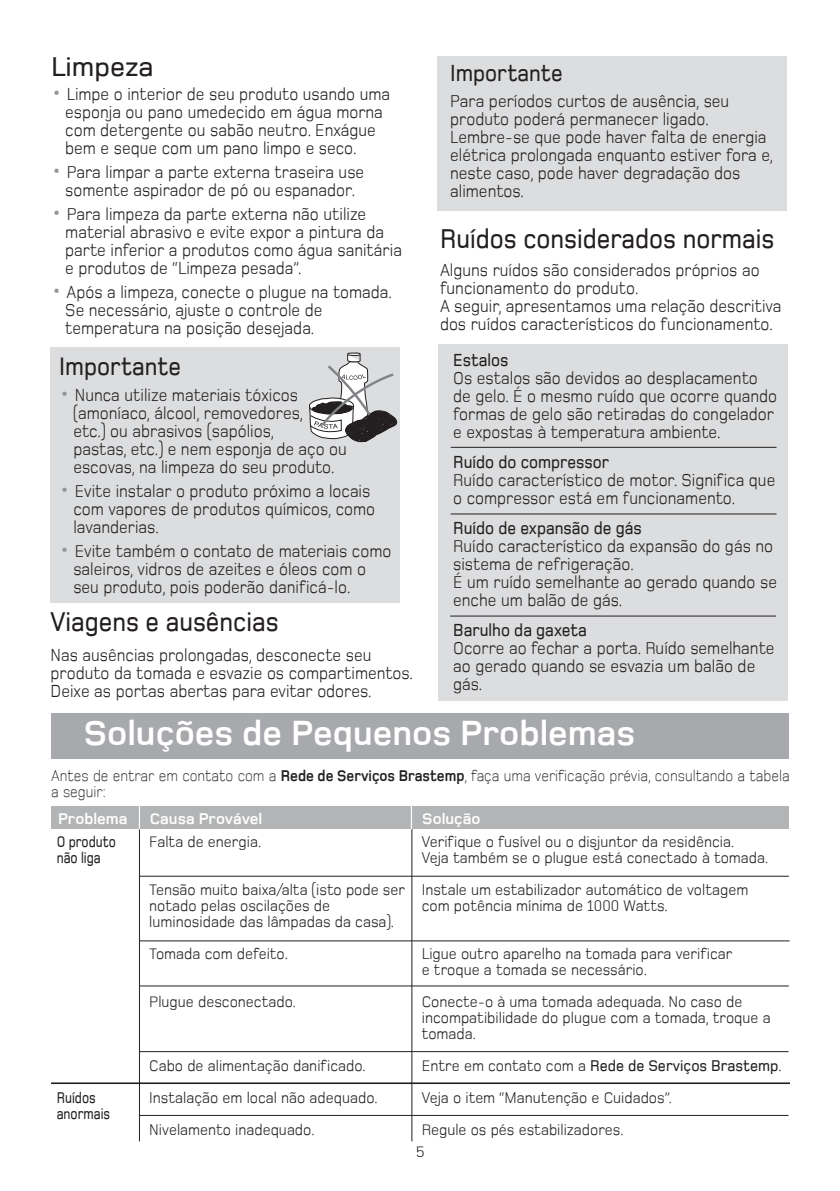
<style>
.page{position:relative;width:840px;height:1191px;background:#fff}
.page>*{position:absolute;margin:0;border:0;box-sizing:border-box;transform-origin:0 0}
.t1{font:700 36px "Foundry Monoline";color:#fff}
.t2{font:500 28px "Foundry Monoline";color:#231f20;scale:.9 1}
.t3{font:500 28px "Foundry Monoline";color:#231f20}
.t4{font:500 26px "Foundry Monoline";color:#231f20;scale:.9 1}
.t5{font:500 24px "Foundry Monoline";color:#231f20;scale:.9 1}
.t6{font:18px/18px "Foundry Monoline";color:#231f20;scale:.9 1}
.t7{font:500 18px "Foundry Monoline";color:#231f20;scale:.9 1}
.t8{font:16px/16px "Foundry Monoline";color:#231f20;scale:.93 1}
.t9{font:300 16px/16px "Foundry Monoline";color:#231f20;scale:.9 1}
.t10{font:500 16px/16px "Foundry Monoline";color:#231f20;scale:.8 1}
.t11{font:700 16px "Foundry Monoline";color:#fff}
.t12{font:16px "Foundry Monoline";color:#231f20}
.s1{font-size:22px;color:#939598}
.s2{font-weight:700}
.s3{font-weight:500}
</style>
<div class="page">
<div style="left:51px;top:713px;width:737px;height:46px;background:#a7a9ac"></div>
<div style="left:438px;top:344px;width:349px;height:356px;background:#dcddde"></div>
<div style="left:437px;top:56px;width:350px;height:155px;background:#dcddde"></div>
<div style="left:50px;top:347px;width:350px;height:255px;background:#dcddde"></div>
<svg style="left:309px;top:352px;width:89px;height:91px"></svg>
<hr style="left:450px;top:447px;width:326px;height:1px;background:#231f20">
<hr style="left:450px;top:513px;width:326px;height:1px;background:#231f20">
<hr style="left:450px;top:615px;width:325px;height:1px;background:#231f20">
<hr style="left:139px;top:829px;width:1px;height:312px;background:#231f20">
<hr style="left:411px;top:828px;width:1px;height:313px;background:#231f20">
<hr style="left:140px;top:875px;width:648px;height:1px;background:#231f20">
<hr style="left:140px;top:940px;width:649px;height:1px;background:#231f20">
<hr style="left:140px;top:985px;width:648px;height:1px;background:#231f20">
<hr style="left:140px;top:1051px;width:648px;height:1px;background:#231f20">
<hr style="left:140px;top:1115px;width:648px;height:1px;background:#231f20">
<hr style="left:51px;top:1082px;width:738px;height:2px;background:#231f20">
<div style="left:51px;top:806px;width:737px;height:23px;background:#b2b4b6"></div>
<svg style="left:139px;top:806px;width:1px;height:23px"></svg>
<hr style="left:410px;top:803px;width:2px;height:26px;background:#fff">
<h2 class="t3" style="left:51px;top:52px;width:104px">Limpeza</h2>
<p class="t6" style="left:65px;top:85px;width:362px;text-indent:-14px"><span class="s1">•</span> Limpe o interior de seu produto usando uma esponja ou pano umedecido em água morna com detergente ou sabão neutro. Enxágue bem e seque com um pano limpo e seco.</p>
<p class="t6" style="left:51px;top:163px;width:349px;text-align:center"><span class="s1">•</span> Para limpar a parte externa traseira use somente aspirador de pó ou espanador.</p>
<p class="t6" style="left:65px;top:205px;width:375px;text-indent:-14px"><span class="s1">•</span> Para limpeza da parte externa não utilize material abrasivo e evite expor a pintura da parte inferior a produtos como água sanitária e produtos de “Limpeza pesada”.</p>
<p class="t6" style="left:65px;top:283px;width:364px;text-indent:-14px"><span class="s1">•</span> Após a limpeza, conecte o plugue na tomada.<br>Se necessário, ajuste o controle de temperatura na posição desejada.</p>
<h3 class="t5" style="left:450px;top:61px;width:126px">Importante</h3>
<p class="t6" style="left:450px;top:92px;width:360px">Para períodos curtos de ausência, seu produto poderá permanecer ligado.<br>Lembre-se que pode haver falta de energia elétrica prolongada enquanto estiver fora e, neste caso, pode haver degradação dos alimentos.</p>
<h2 class="t2" style="left:440px;top:224px;width:373px">Ruídos considerados normais</h2>
<p class="t6" style="left:440px;top:261px;width:381px">Alguns ruídos são considerados próprios ao funcionamento do produto.<br>A seguir, apresentamos uma relação descritiva dos ruídos característicos do funcionamento.</p>
<p class="t7" style="left:453px;top:350px;width:63px">Estalos</p>
<p class="t6" style="left:453px;top:368px;width:361px">Os estalos são devidos ao desplacamento de gelo. É o mesmo ruído que ocorre quando formas de gelo são retiradas do congelador e expostas à temperatura ambiente.</p>
<p class="t7" style="left:453px;top:452px;width:174px">Ruído do compressor</p>
<p class="t6" style="left:453px;top:470px;width:359px">Ruído característico de motor. Significa que o compressor está em funcionamento.</p>
<p class="t7" style="left:453px;top:518px;width:211px">Ruído de expansão de gás</p>
<p class="t6" style="left:453px;top:536px;width:361px">Ruído característico da expansão do gás no sistema de refrigeração.<br>É um ruído semelhante ao gerado quando se enche um balão de gás.</p>
<p class="t7" style="left:453px;top:620px;width:150px">Barulho da gaxeta</p>
<p class="t6" style="left:453px;top:638px;width:358px">Ocorre ao fechar a porta. Ruído semelhante ao gerado quando se esvazia um balão de gás.</p>
<h1 class="t1" style="left:84px;top:714px;width:552px">Soluções de Pequenos Problemas</h1>
<p class="t9" style="left:51px;top:767px;width:821px">Antes de entrar em contato com a <span class="s2">Rede de Serviços Brastemp</span>, faça uma verificação prévia, consultando a tabela a seguir:</p>
<p class="t10" style="left:57px;top:833px;width:75px">O produto não liga</p>
<h3 class="t4" style="left:59px;top:353px;width:137px">Importante</h3>
<p class="t6" style="left:73px;top:386px;width:305px;text-indent:-14px"><span class="s1">•</span> Nunca utilize materiais tóxicos (amoníaco, álcool, removedores,<br>etc.) ou abrasivos (sapólios,<br>pastas, etc.) e nem esponja de aço ou escovas, na limpeza do seu produto.</p>
<p class="t6" style="left:73px;top:482px;width:336px;text-indent:-14px"><span class="s1">•</span> Evite instalar o produto próximo a locais com vapores de produtos químicos, como lavanderias.</p>
<p class="t6" style="left:73px;top:542px;width:354px;text-indent:-14px"><span class="s1">•</span> Evite também o contato de materiais como saleiros, vidros de azeites e óleos com o seu produto, pois poderão danificá-lo.</p>
<h2 class="t2" style="left:50px;top:606px;width:255px">Viagens e ausências</h2>
<p class="t6" style="left:50px;top:645px;width:404px">Nas ausências prolongadas, desconecte seu produto da tomada e esvazie os compartimentos.<br>Deixe as portas abertas para evitar odores.</p>
<p class="t11" style="left:58px;top:810px;width:71px">Problema</p>
<p class="t11" style="left:150px;top:810px;width:114px">Causa Provável</p>
<p class="t11" style="left:422px;top:810px;width:60px">Solução</p>
<p class="t8" style="left:421px;top:833px;width:374px">Verifique o fusível ou o disjuntor da residência.<br>Veja também se o plugue está conectado à tomada.</p>
<p class="t8" style="left:421px;top:881px;width:352px">Instale um estabilizador automático de voltagem com potência mínima de 1000 Watts.</p>
<p class="t8" style="left:421px;top:945px;width:335px">Ligue outro aparelho na tomada para verificar e troque a tomada se necessário.</p>
<p class="t8" style="left:421px;top:993px;width:376px">Conecte-o à uma tomada adequada. No caso de incompatibilidade do plugue com a tomada, troque a tomada.</p>
<p class="t8" style="left:421px;top:1049px;width:388px;line-height:32px">Entre em contato com a <span class="s3">Rede de Serviços Brastemp</span>.<br>Veja o item “Manutenção e Cuidados”.<br>Regule os pés estabilizadores.</p>
<p class="t8" style="left:149px;top:833px;width:122px">Falta de energia.</p>
<p class="t8" style="left:149px;top:881px;width:276px">Tensão muito baixa/alta (isto pode ser notado pelas oscilações de luminosidade das lâmpadas da casa).</p>
<p class="t8" style="left:149px;top:945px;width:150px">Tomada com defeito.</p>
<p class="t8" style="left:149px;top:993px;width:159px">Plugue desconectado.</p>
<p class="t8" style="left:149px;top:1049px;width:247px;line-height:32px">Cabo de alimentação danificado.<br>Instalação em local não adequado.<br>Nivelamento inadequado.</p>
<p class="t10" style="left:57px;top:1089px;width:68px">Ruídos anormais</p>
<p class="t12" style="left:415px;top:1143px;width:11px">5</p>
</div>
